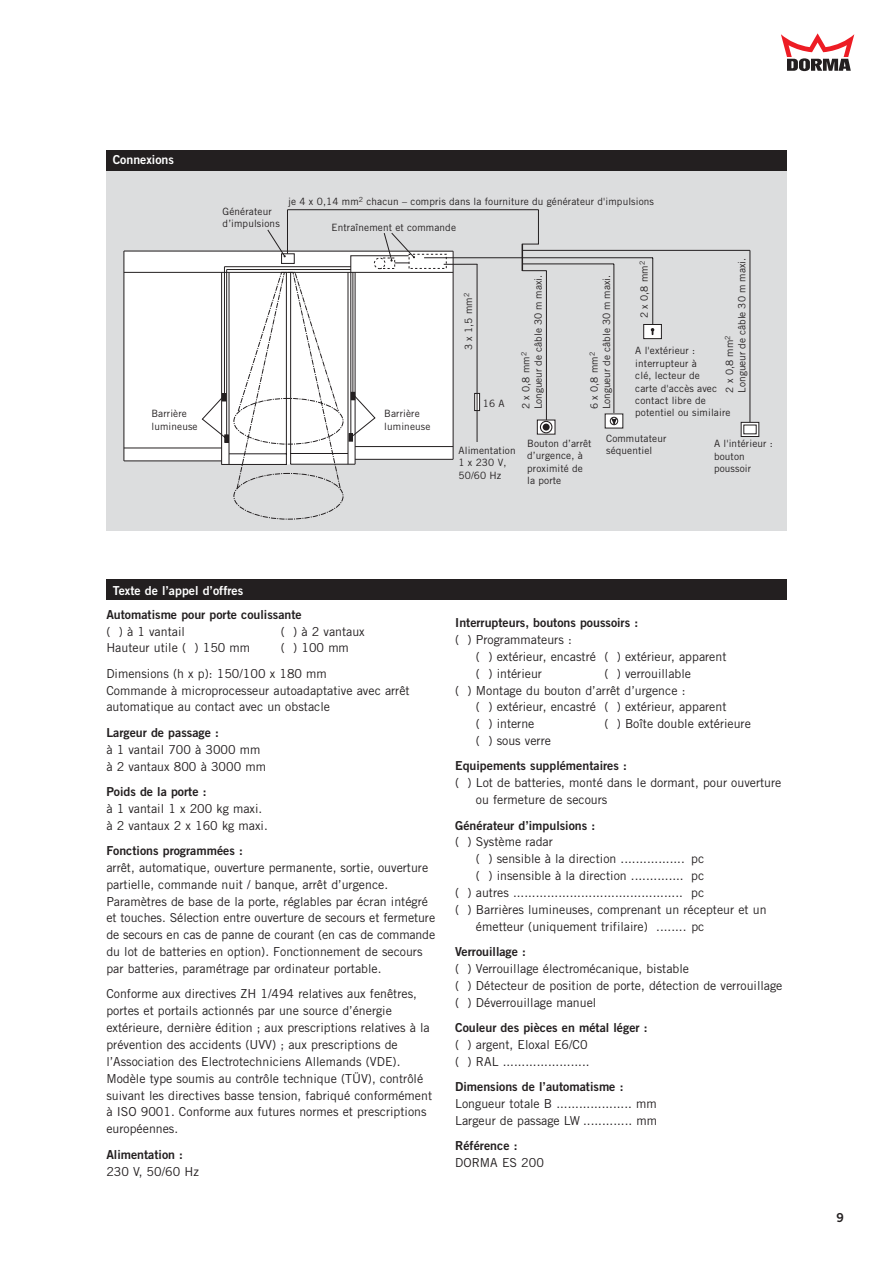
<style>
.page{position:relative;width:893px;height:1263px;background:#fff}
.page>*{position:absolute;margin:0;border:0;box-sizing:border-box;transform-origin:0 0}
.t1{font:12.3px/16.8px "Trade Gothic";color:#231f20}
.t2{font:12.3px "Trade Gothic Bold Two";color:#231f20}
.t3{font:12.3px "Trade Gothic Bold Two";color:#fff}
.t4{font:10.05px/12.5px "Trade Gothic";letter-spacing:.01em;color:#231f20}
</style>
<div class="page">
<svg style="left:781px;top:33px;width:73px;height:38px"></svg>
<div style="left:106px;top:580px;width:681px;height:20px;background:#231f20"></div>
<div style="left:106px;top:164px;width:681px;height:367px;background:#dcddde"></div>
<svg style="left:123px;top:209px;width:627px;height:253px"></svg>
<hr style="left:521px;top:244px;width:2px;height:27px;background:#231f20">
<hr style="left:476px;top:264px;width:1px;height:178px;background:#231f20">
<hr style="left:453px;top:251px;width:1px;height:208px;background:#231f20">
<hr style="left:287px;top:210px;width:1px;height:44px;background:#231f20">
<hr style="left:229px;top:272px;width:1px;height:193px;background:#231f20">
<hr style="left:226px;top:270px;width:1px;height:165px;background:#231f20">
<hr style="left:224px;top:267px;width:1px;height:126px;background:#231f20">
<hr style="left:221px;top:272px;width:1px;height:193px;background:#231f20">
<hr style="left:124px;top:251px;width:1px;height:210px;background:#231f20">
<hr style="left:749px;top:250px;width:1px;height:180px;background:#231f20">
<svg style="left:201px;top:393px;width:28px;height:50px"></svg>
<hr style="left:124px;top:272px;width:329px;height:1px;background:#231f20">
<hr style="left:229px;top:453px;width:57px;height:1px;background:#231f20">
<hr style="left:221px;top:464px;width:65px;height:1px;background:#231f20">
<div style="left:409px;top:254px;width:37px;height:15px;border:1px dashed #231f20"></div>
<svg style="left:236px;top:229px;width:179px;height:260px"></svg>
<svg style="left:740px;top:422px;width:19px;height:15px"></svg>
<svg style="left:539px;top:422px;width:14px;height:10px"></svg>
<div style="left:537px;top:420px;width:18px;height:14px;border:1px solid #231f20"></div>
<div style="left:540px;top:421px;width:12px;height:12px;border:1px solid #231f20;border-radius:50%"></div>
<div style="left:542px;top:424px;width:7px;height:7px;background:#231f20;border-radius:50%"></div>
<div style="left:643px;top:324px;width:18px;height:15px;background:#fff"></div>
<div style="left:643px;top:324px;width:18px;height:15px;border:1px solid #231f20"></div>
<svg style="left:650px;top:328px;width:4px;height:7px"></svg>
<svg style="left:604px;top:413px;width:19px;height:16px"></svg>
<div style="left:106px;top:150px;width:681px;height:21px;background:#231f20"></div>
<p class="t3" style="left:113px;top:155px;width:63px">Connexions</p>
<p class="t4" style="left:223px;top:206px;width:59px">Générateur d’impulsions</p>
<p class="t4" style="left:288px;top:196px;width:367px">je 4 x 0,14 mm<sup>2</sup> chacun – compris dans la fourniture du générateur d'impulsions</p>
<p class="t4" style="left:331px;top:222px;width:126px">Entraînement et commande</p>
<p class="t4" style="left:151px;top:408px;width:48px">Barrière lumineuse</p>
<p class="t4" style="left:384px;top:408px;width:48px">Barrière lumineuse</p>
<p class="t4" style="left:463px;top:350px;width:59px;rotate:-90deg">3 x 1,5 mm<sup>2</sup></p>
<p class="t4" style="left:483px;top:398px;width:23px">16 A</p>
<p class="t4" style="left:520px;top:409px;width:136px;rotate:-90deg">2 x 0,8 mm<sup>2<br></sup>Longueur de câble 30 m maxi.</p>
<p class="t4" style="left:589px;top:409px;width:136px;rotate:-90deg">6 x 0,8 mm<sup>2<br></sup>Longueur de câble 30 m maxi.</p>
<p class="t4" style="left:724px;top:393px;width:136px;rotate:-90deg">2 x 0,8 mm<sup>2<br></sup>Longueur de câble 30 m maxi.</p>
<p class="t4" style="left:639px;top:318px;width:59px;rotate:-90deg">2 x 0,8 mm<sup>2</sup></p>
<p class="t4" style="left:635px;top:345px;width:97px">A l'extérieur : interrupteur à<br>clé, lecteur de<br>carte d'accès avec contact libre de potentiel ou similaire</p>
<p class="t4" style="left:606px;top:433px;width:62px">Commutateur séquentiel</p>
<p class="t4" style="left:527px;top:438px;width:66px">Bouton d’arrêt d’urgence, à proximité de la porte</p>
<p class="t4" style="left:458px;top:445px;width:59px">Alimentation<br>1 x 230 V,<br>50/60 Hz</p>
<p class="t4" style="left:714px;top:438px;width:60px">A l'intérieur : bouton poussoir</p>
<p class="t3" style="left:113px;top:586px;width:132px">Texte de l’appel d’offres</p>
<p class="t2" style="left:106px;top:610px;width:197px">Automatisme pour porte coulissante</p>
<p class="t1" style="left:106px;top:624px;width:80px">( ) à 1 vantail</p>
<p class="t1" style="left:281px;top:624px;width:85px">( ) à 2 vantaux</p>
<p class="t1" style="left:106px;top:641px;width:145px">Hauteur utile ( ) 150 mm</p>
<p class="t1" style="left:106px;top:636px;width:244px;line-height:25.3px;text-indent:174px">( ) 100 mm<br>Dimensions (h x p): 150/100 x 180 mm</p>
<p class="t1" style="left:106px;top:683px;width:305px">Commande à microprocesseur autoadaptative avec arrêt automatique au contact avec un obstacle</p>
<p class="t2" style="left:106px;top:728px;width:114px">Largeur de passage :</p>
<p class="t1" style="left:106px;top:742px;width:161px">à 1 vantail 700 à 3000 mm à 2 vantaux 800 à 3000 mm</p>
<p class="t2" style="left:106px;top:787px;width:102px">Poids de la porte :</p>
<p class="t1" style="left:106px;top:801px;width:163px">à 1 vantail 1 x 200 kg maxi. à 2 vantaux 2 x 160 kg maxi.</p>
<p class="t2" style="left:106px;top:846px;width:138px">Fonctions programmées :</p>
<p class="t1" style="left:106px;top:860px;width:330px">arrêt, automatique, ouverture permanente, sortie, ouverture partielle, commande nuit / banque, arrêt d’urgence.<br>Paramètres de base de la porte, réglables par écran intégré et touches. Sélection entre ouverture de secours et fermeture de secours en cas de panne de courant (en cas de commande du lot de batteries en option). Fonctionnement de secours par batteries, paramétrage par ordinateur portable.</p>
<p class="t1" style="left:106px;top:987px;width:327px">Conforme aux directives ZH 1/494 relatives aux fenêtres, portes et portails actionnés par une source d’énergie extérieure, dernière édition ; aux prescriptions relatives à la prévention des accidents (UVV) ; aux prescriptions de l’Association des Electrotechniciens Allemands (VDE).<br>Modèle type soumis au contrôle technique (TÜV), contrôlé suivant les directives basse tension, fabriqué conformément à ISO 9001. Conforme aux futures normes et prescriptions européennes.</p>
<p class="t2" style="left:106px;top:1150px;width:78px">Alimentation :</p>
<p class="t1" style="left:106px;top:1164px;width:94px">230 V, 50/60 Hz</p>
<p class="t2" style="left:455px;top:618px;width:184px">Interrupteurs, boutons poussoirs :</p>
<p class="t1" style="left:476px;top:632px;width:252px;text-indent:-21px">( ) Programmateurs :<br>( ) extérieur, encastré ( ) extérieur, apparent ( ) intérieur</p>
<p class="t1" style="left:604px;top:666px;width:88px">( ) verrouillable</p>
<p class="t1" style="left:455px;top:683px;width:232px">( ) Montage du bouton d’arrêt d’urgence :</p>
<p class="t1" style="left:476px;top:700px;width:252px">( ) extérieur, encastré ( ) extérieur, apparent</p>
<p class="t1" style="left:476px;top:717px;width:60px">( ) interne</p>
<p class="t1" style="left:604px;top:717px;width:148px">( ) Boîte double extérieure</p>
<p class="t1" style="left:476px;top:734px;width:76px">( ) sous verre</p>
<p class="t2" style="left:455px;top:762px;width:173px">Equipements supplémentaires :</p>
<p class="t1" style="left:476px;top:776px;width:307px;text-indent:-21px">( ) Lot de batteries, monté dans le dormant, pour ouverture ou fermeture de secours</p>
<p class="t2" style="left:455px;top:821px;width:141px">Générateur d’impulsions :</p>
<p class="t1" style="left:455px;top:835px;width:99px">( ) Système radar</p>
<p class="t1" style="left:476px;top:852px;width:230px">( ) sensible à la direction ................. pc</p>
<p class="t1" style="left:476px;top:869px;width:230px">( ) insensible à la direction .............. pc</p>
<p class="t1" style="left:455px;top:885px;width:251px">( ) autres ............................................. pc</p>
<p class="t1" style="left:455px;top:902px;width:313px">( ) Barrières lumineuses, comprenant un récepteur et un</p>
<p class="t1" style="left:476px;top:919px;width:230px">émetteur (uniquement trifilaire) ........ pc</p>
<p class="t2" style="left:455px;top:947px;width:72px">Verrouillage :</p>
<p class="t1" style="left:455px;top:961px;width:329px">( ) Verrouillage électromécanique, bistable<br>( ) Détecteur de position de porte, détection de verrouillage ( ) Déverrouillage manuel</p>
<p class="t2" style="left:455px;top:1023px;width:194px">Couleur des pièces en métal léger :</p>
<p class="t1" style="left:455px;top:1037px;width:136px">( ) argent, Eloxal E6/C0 ( ) RAL .......................</p>
<p class="t2" style="left:455px;top:1082px;width:170px">Dimensions de l’automatisme :</p>
<p class="t1" style="left:455px;top:1096px;width:203px">Longueur totale B .................... mm<br>Largeur de passage LW ............. mm</p>
<p class="t2" style="left:455px;top:1141px;width:64px">Référence :</p>
<p class="t1" style="left:455px;top:1155px;width:90px">DORMA ES 200</p>
<p class="t2" style="left:836px;top:1213px;width:9px">9</p>
</div>
